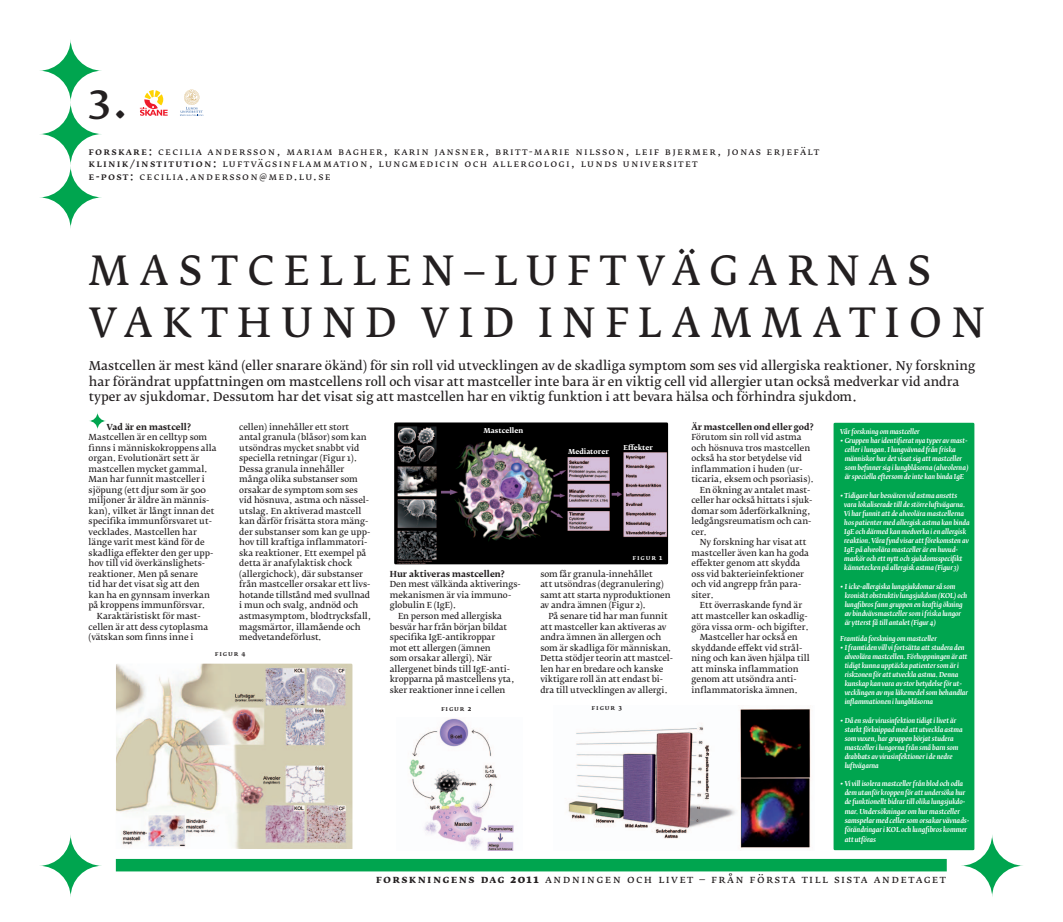
<style>
.page{position:relative;width:1063px;height:922px;background:#fff}
.page>*{position:absolute;margin:0;border:0;box-sizing:border-box;transform-origin:0 0}
.Siffra{font:46.25px "Fedra Serif B Normal SC";color:#231f20}
.Rubrik{font:40px/51.6px "Fedra Serif B Normal SC";letter-spacing:.24em;color:#231f20}
.Ingress{font:12px/15.5px "Fedra Serif B";color:#231f20}
.Forskare_Versalgemen{font:11.25px "Fedra Serif B Normal SC";letter-spacing:.12em;color:#231f20}
.Forskare_Versalgemen-2{font:10.18px "Fedra Serif B Normal SC";letter-spacing:.12em;color:#231f20}
.Brödtext{font:8.25px/10.5px "Fedra Serif B";color:#231f20}
.Brödtext-2{font:700 8.25px "Fedra Serif B";color:#231f20}
.Bildtext{font:7px "Fedra Serif B Medium SC";letter-spacing:.12em;color:#231f20}
.Bildtext-2{font:7px "Fedra Serif B Medium SC";letter-spacing:.12em;color:#fff}
.Bildtext-3{font:italic 500 6.83px/9.3px "Fedra Serif B";letter-spacing:-.005em;color:#fff}
.Brödtext-3{font:700 6.72px "Fedra Serif B";color:#fff}
.Bildtext-4{font:italic 500 6.7px/9.1px "Fedra Serif B";letter-spacing:-.005em;color:#fff}
.s1{font-family:"Fedra Serif B Medium SC"}
.s2{font-family:"Fedra Serif B Bold SC"}
</style>
<div class="page">
<svg style="left:39px;top:166px;width:63px;height:63px"></svg>
<svg style="left:39px;top:102px;width:63px;height:64px"></svg>
<svg style="left:39px;top:39px;width:63px;height:63px"></svg>
<svg style="left:89px;top:412px;width:17px;height:18px"></svg>
<img style="left:116px;top:663px;width:236px;height:185px">
<img style="left:409px;top:718px;width:105px;height:132px">
<img style="left:568px;top:709px;width:243px;height:139px">
<img style="left:394px;top:422px;width:274px;height:142px">
<div style="left:116px;top:858px;width:831px;height:13px;background:#00a54f"></div>
<svg style="left:39px;top:833px;width:63px;height:64px"></svg>
<svg style="left:960px;top:833px;width:64px;height:64px"></svg>
<svg style="left:140px;top:90px;width:28px;height:26px"></svg>
<svg style="left:180px;top:90px;width:23px;height:26px"></svg>
<div style="left:834px;top:422px;width:140px;height:428px;background:#00a54f"></div>
<p class="Siffra" style="left:89px;top:72px;width:43px">3.</p>
<p class="Forskare_Versalgemen-2" style="left:89px;top:145px;width:732px"><span class="s1">forskare:</span> cecilia andersson, mariam bagher, karin jansner, britt-marie nilsson, leif bjermer, jonas erjefält</p>
<p class="Forskare_Versalgemen-2" style="left:89px;top:158px;width:611px"><span class="s1">klinik/institution:</span> luftvägsinflammation, lungmedicin och allergologi, lunds universitet</p>
<p class="Forskare_Versalgemen-2" style="left:89px;top:170px;width:244px"><span class="s1">e-post:</span> cecilia.andersson@med.lu.se</p>
<p class="Rubrik" style="left:89px;top:246px;width:898px">MASTCELLEN–LUFTVÄGARNAS<br>VAKTHUND VID INFLAMMATION</p>
<p class="Ingress" style="left:89px;top:358px;width:888px">Mastcellen är mest känd (eller snarare ökänd) för sin roll vid utvecklingen av de skadliga symptom som ses vid allergiska reaktioner. Ny forskning har förändrat uppfattningen om mastcellens roll och visar att mastceller inte bara är en viktig cell vid allergier utan också medverkar vid andra typer av sjukdomar. Dessutom har det visat sig att mastcellen har en viktig funktion i att bevara hälsa och förhindra sjukdom.</p>
<p class="Brödtext" style="left:239px;top:421px;width:134px">cellen) innehåller ett stort antal granula (blåsor) som kan utsöndras mycket snabbt vid speciella retningar (Figur 1).<br>Dessa granula innehåller många olika substanser som orsakar de symptom som ses vid hösnuva, astma och nässel&shy;utslag. En aktiverad mastcell kan därför frisätta stora mäng&shy;der substanser som kan ge upp&shy;hov till kraftiga inflammatori&shy;ska reaktioner. Ett exempel på detta är anafylaktisk chock (allergichock), där substanser från mastceller orsakar ett livs&shy;hotande tillstånd med svullnad i mun och svalg, andnöd och astmasymptom, blodtrycksfall, magsmärtor, illamående och medvetandeförlust.</p>
<p class="Brödtext-2" style="left:691px;top:422px;width:124px">Är mastcellen ond eller god?</p>
<p class="Brödtext" style="left:691px;top:432px;width:124px">Förutom sin roll vid astma och hösnuva tros mastcellen också ha stor betydelse vid inflammation i huden (ur&shy;ticaria, eksem och psoriasis).</p>
<p class="Brödtext" style="left:691px;top:484px;width:122px;text-indent:8px">En ökning av antalet mast&shy;celler har också hittats i sjuk&shy;domar som åderförkalkning, ledgångsreumatism och can&shy;cer.</p>
<p class="Brödtext" style="left:691px;top:537px;width:119px;text-indent:8px">Ny forskning har visat att mastceller även kan ha goda effekter genom att skydda oss vid bakterieinfektioner och vid angrepp från para&shy;siter.</p>
<p class="Brödtext" style="left:691px;top:600px;width:119px;text-align:center">Ett överraskande fynd är<br>att mastceller kan oskadlig&shy;göra vissa orm- och bigifter.</p>
<p class="Brödtext" style="left:691px;top:631px;width:120px;text-indent:8px">Mastceller har också en skyddande effekt vid strål&shy;ning och kan även hjälpa till att minska inflammation genom att utsöndra anti&shy;inflammatoriska ämnen.</p>
<p class="Brödtext-2" style="left:106px;top:422px;width:86px">Vad är en mastcell?</p>
<p class="Brödtext" style="left:89px;top:432px;width:129px">Mastcellen är en celltyp som finns i människokroppens alla organ. Evolutionärt sett är mastcellen mycket gammal.<br>Man har funnit mastceller i sjöpung (ett djur som är 500 miljoner år äldre än männis&shy;kan), vilket är långt innan det specifika immunförsvaret ut&shy;vecklades. Mastcellen har länge varit mest känd för de skadliga effekter den ger upp&shy;hov till vid överkänslighets&shy;reaktioner. Men på senare<br>tid har det visat sig att den kan ha en gynnsam inverkan på kroppens immunförsvar.</p>
<p class="Brödtext" style="left:89px;top:610px;width:121px;text-indent:8px">Karaktäristiskt för mast&shy;cellen är att dess cytoplasma (vätskan som finns inne i</p>
<p class="Brödtext-3" style="left:483px;top:427px;width:41px">Mastcellen</p>
<p class="Bildtext-4" style="left:840px;top:427px;width:81px">Vår forskning om mastceller</p>
<p class="Bildtext-4" style="left:845px;top:436px;width:125px;text-indent:-4px">• Gruppen har identifierat nya typer av mast&shy;celler i lungan. I lungvävnad från friska människor har det visat sig att mastceller som befinner sig i lungblåsorna (alveolerna) är speciella eftersom de inte kan binda IgE</p>
<p class="Bildtext-4" style="left:844px;top:490px;width:127px;text-indent:-4px">• Tidigare har besvären vid astma ansetts vara lokaliserade till de större luftvägarna.<br>Vi har funnit att de alveolära mastcellerna hos patienter med allergisk astma kan binda IgE och därmed kan medverka i en allergisk reaktion. Våra fynd visar att förekomsten av IgE på alveolära mastceller är en huvud&shy;markör och ett nytt och sjukdomsspecifikt kännetecken på allergisk astma (Figur 3)</p>
<p class="Bildtext-4" style="left:845px;top:581px;width:124px;text-indent:-4px">• I icke-allergiska lungsjukdomar så som kroniskt obstruktiv lungsjukdom (KOL) och lungfibros fann gruppen en kraftig ökning av bindvävsmastceller som i friska lungor är ytterst få till antalet (Figur 4)</p>
<p class="Bildtext-4" style="left:840px;top:633px;width:98px">Framtida forskning om mastceller</p>
<p class="Bildtext-4" style="left:845px;top:642px;width:125px;text-indent:-4px">• I framtiden vill vi fortsätta att studera den alveolära mastcellen. Förhoppningen är att tidigt kunna upptäcka patienter som är i riskzonen för att utveckla astma. Denna kunskap kan vara av stor betydelse för ut&shy;vecklingen av nya läkemedel som behandlar inflammationen i lungblåsorna</p>
<p class="Bildtext-4" style="left:845px;top:715px;width:120px;text-indent:-4px">• Då en svår virusinfektion tidigt i livet är starkt förknippad med att utveckla astma som vuxen, har gruppen börjat studera mastceller i lungorna från små barn som drabbats av virusinfektioner i de nedre luftvägarna</p>
<p class="Bildtext-4" style="left:845px;top:779px;width:122px;text-indent:-4px">• Vi vill isolera mastceller från blod och odla dem utanför kroppen för att undersöka hur de funktionellt bidrar till olika lungsjukdo-</p>
<p class="Bildtext-3" style="left:845px;top:806px;width:126px">mar. Undersökningar om hur mastceller samspelar med celler som orsakar vävnads&shy;förändringar i KOL och lungfibros kommer att utföras</p>
<p class="Forskare_Versalgemen" style="left:376px;top:872px;width:572px"><span class="s2">forskningens dag 2011</span> andningen och livet – från första till sista andetaget</p>
<p class="Brödtext-3" style="left:624px;top:443px;width:31px">Effekter</p>
<p class="Brödtext-3" style="left:568px;top:447px;width:42px">Mediatorer</p>
<p class="Bildtext-2" style="left:633px;top:553px;width:32px">figur 1</p>
<p class="Brödtext-2" style="left:390px;top:569px;width:116px">Hur aktiveras mastcellen?</p>
<p class="Brödtext" style="left:390px;top:579px;width:132px">Den mest välkända aktiverings&shy;mekanismen är via immuno&shy;globulin E (IgE).</p>
<p class="Brödtext" style="left:390px;top:610px;width:126px;text-indent:8px">En person med allergiska besvär har från början bildat specifika IgE-antikroppar<br>mot ett allergen (ämnen<br>som orsakar allergi). När allergenet binds till IgE-anti&shy;kropparna på mastcellens yta, sker reaktioner inne i cellen</p>
<p class="Brödtext" style="left:540px;top:568px;width:132px">som får granula-innehållet<br>att utsöndras (degranulering) samt att starta nyproduktionen av andra ämnen (Figur 2).</p>
<p class="Brödtext" style="left:540px;top:610px;width:134px;text-indent:8px">På senare tid har man funnit att mastceller kan aktiveras av andra ämnen än allergen och som är skadliga för människan.<br>Detta stödjer teorin att mastcel&shy;len har en bredare och kanske viktigare roll än att endast bi&shy;dra till utvecklingen av allergi.</p>
<p class="Bildtext" style="left:215px;top:649px;width:32px">figur 4</p>
<p class="Bildtext" style="left:441px;top:703px;width:32px">figur 2</p>
<p class="Bildtext" style="left:592px;top:703px;width:32px">figur 3</p>
</div>
